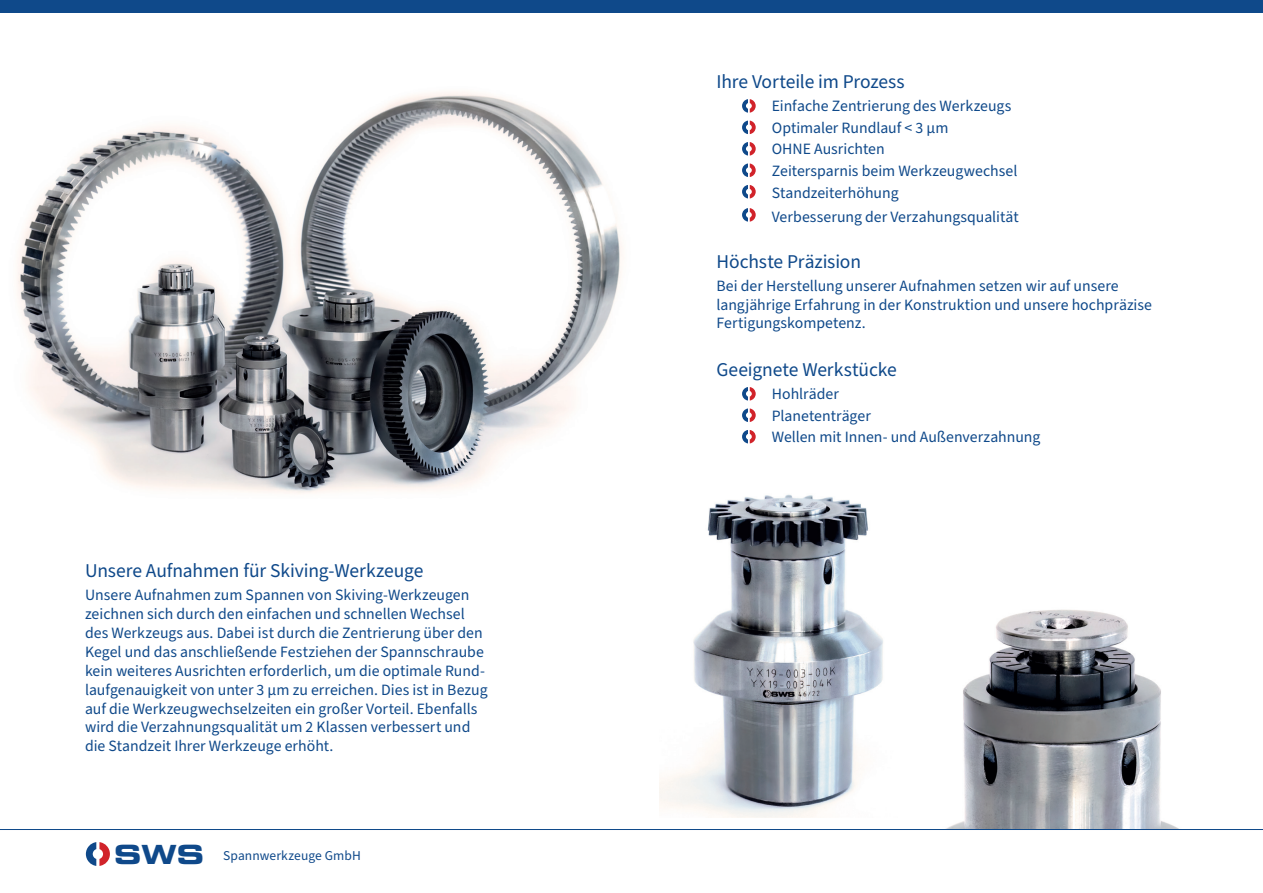
<style>
.page{position:relative;width:1263px;height:893px;background:#fff}
.page>*{position:absolute;margin:0;border:0;box-sizing:border-box;transform-origin:0 0}
.t1{font:19.5px "Source Sans Pro";letter-spacing:-.005em;color:#0f498a}
.t2{font:15.75px/18.9px "Source Sans Pro";color:#0f498a}
.t3{font:13.5px "Source Sans Pro";letter-spacing:.005em;color:#0f498a}
.s1{font-family:"Eurostile Bold Extended Two";font-size:26.4px}
</style>
<div class="page">
<img style="left:946px;top:609px;width:233px;height:220px">
<img style="left:659px;top:494px;width:224px;height:323px">
<svg style="left:742px;top:99px;width:14px;height:14px"></svg>
<svg style="left:742px;top:121px;width:14px;height:13px"></svg>
<svg style="left:742px;top:142px;width:14px;height:14px"></svg>
<svg style="left:742px;top:163px;width:14px;height:14px"></svg>
<svg style="left:742px;top:185px;width:14px;height:13px"></svg>
<svg style="left:742px;top:208px;width:14px;height:14px"></svg>
<svg style="left:742px;top:387px;width:14px;height:14px"></svg>
<svg style="left:742px;top:408px;width:14px;height:14px"></svg>
<svg style="left:742px;top:430px;width:14px;height:13px"></svg>
<hr style="left:0;top:829px;width:1263px;height:1px;background:#0f498a">
<svg style="left:86px;top:842px;width:24px;height:24px"></svg>
<div style="left:0;top:0;width:1263px;height:13px;background:#0f498a"></div>
<img style="left:17px;top:92px;width:605px;height:402px">
<p class="t1" style="left:85px;top:557px;width:340px">Unsere Aufnahmen für Skiving-Werkzeuge</p>
<p class="t2" style="left:85px;top:586px;width:404px">Unsere Aufnahmen zum Spannen von Skiving-Werkzeugen zeichnen sich durch den einfachen und schnellen Wechsel des Werkzeugs aus. Dabei ist durch die Zentrierung über den Kegel und das anschließende Festziehen der Spannschraube kein weiteres Ausrichten erforderlich, um die optimale Rund&shy;laufgenauigkeit von unter 3 µm zu erreichen. Dies ist in Bezug auf die Werkzeugwechselzeiten ein großer Vorteil. Ebenfalls wird die Verzahnungsqualität um 2 Klassen verbessert und die Standzeit Ihrer Werkzeuge erhöht.</p>
<p class="t3" style="left:114px;top:846px;width:248px"><span class="s1">SWS</span> Spannwerkzeuge GmbH</p>
<p class="t1" style="left:716px;top:68px;width:190px">Ihre Vorteile im Prozess</p>
<p class="t2" style="left:772px;top:96px;width:247px;line-height:21.5px">Einfache Zentrierung des Werkzeugs<br>Optimaler Rundlauf &lt; 3 µm<br>OHNE Ausrichten<br>Zeitersparnis beim Werkzeugwechsel</p>
<p class="t2" style="left:772px;top:182px;width:248px;line-height:23.1px">Standzeiterhöhung<br>Verbesserung der Verzahungsqualität</p>
<p class="t1" style="left:716px;top:248px;width:146px">Höchste Präzision</p>
<p class="t2" style="left:716px;top:276px;width:437px">Bei der Herstellung unserer Aufnahmen setzen wir auf unsere langjährige Erfahrung in der Konstruktion und unsere hochpräzise<br>Fertigungskompetenz.</p>
<p class="t1" style="left:716px;top:356px;width:182px">Geeignete Werkstücke</p>
<p class="t2" style="left:772px;top:384px;width:270px;line-height:21.5px">Hohlräder<br>Planetenträger<br>Wellen mit Innen- und Außenverzahnung</p>
</div>
